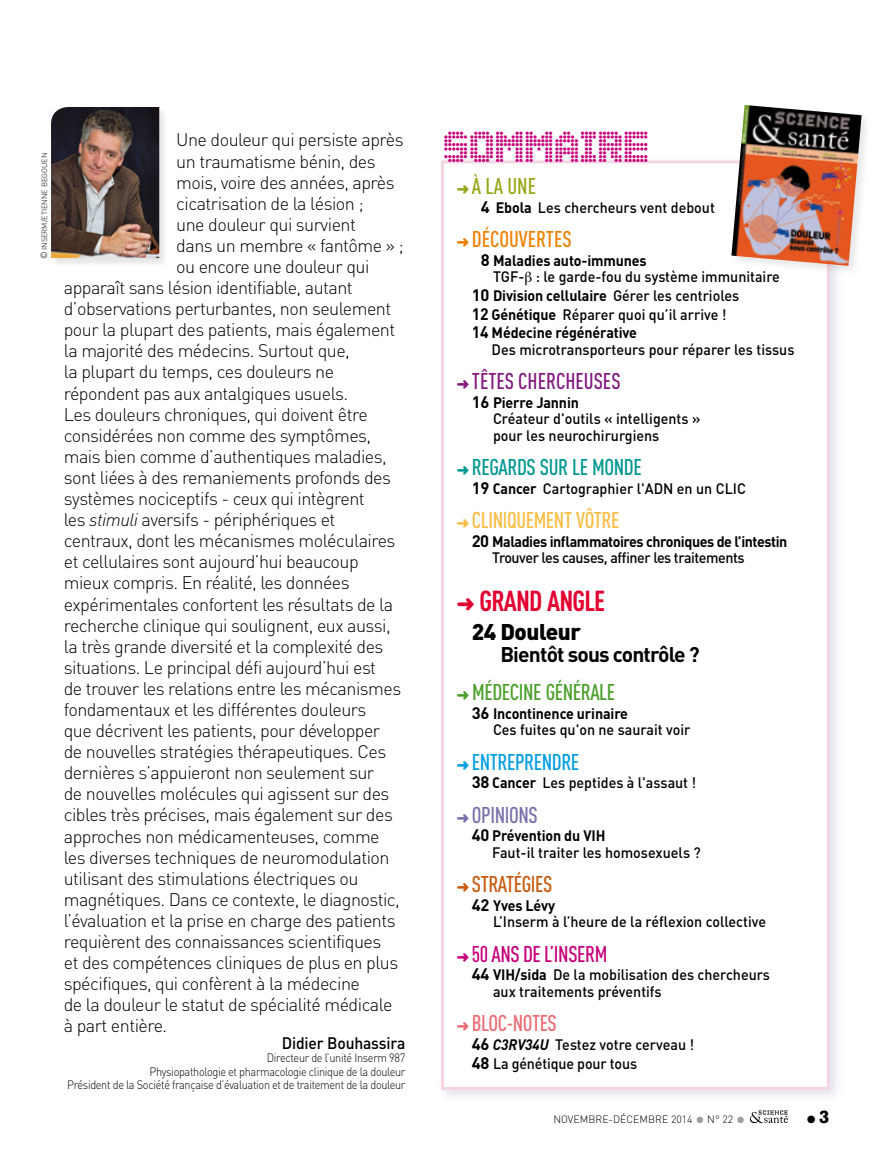
<style>
.page{position:relative;width:893px;height:1149px;background:#fff}
.page>*{position:absolute;margin:0;border:0;box-sizing:border-box;transform-origin:0 0}
.t1{font:40.5px "Dolly Dots";color:#c5007b}
.t2{font:700 28.5px "DIN Cond";letter-spacing:-.03em;color:#e20030}
.t3{font:500 22.5px "DIN Cond";letter-spacing:-.02em;color:#009790}
.t4{font:500 22.5px "DIN Cond";letter-spacing:-.02em;color:#fabd43}
.t5{font:500 22.5px "DIN Cond";color:#81197f}
.t6{font:500 22.5px "DIN Cond";letter-spacing:-.02em;color:#4a9f2a}
.t7{font:500 22.5px "DIN Cond";letter-spacing:-.02em;color:#c5007b}
.t8{font:500 22.5px "DIN Cond";letter-spacing:-.02em;color:#009ee0}
.t9{font:500 22.5px "DIN Cond";color:#ee7f00}
.t10{font:500 22.5px "DIN Cond";letter-spacing:-.02em;color:#c75a0e}
.t11{font:500 22.5px "DIN Cond";letter-spacing:-.02em;color:#eb6d75}
.t12{font:900 22.5px "DIN";color:#000}
.t13{font:500 22.5px "DIN Cond";letter-spacing:-.02em;color:#7a6fac}
.t14{font:500 22.5px "DIN Cond";color:#99a615}
.t15{font:700 21px "DIN";letter-spacing:-.04em;color:#000}
.t16{font:300 18px "DIN";letter-spacing:-.03em;color:#000}
.t17{font:900 18px "Akzidenz Grotesk";color:#000}
.t18{font:500 16.5px "DIN";letter-spacing:-.01em;color:#000;scale:.95 1}
.t19{font:500 15px/16.5px "DIN";color:#000;scale:.95 1}
.t20{font:700 15px/18.6px "DIN";letter-spacing:-.01em;color:#000;scale:.95 1}
.t21{font:700 15px/16.5px "DIN";letter-spacing:-.03em;color:#000;scale:.95 1}
.t22{font:300 12px/13.5px "DIN";letter-spacing:-.03em;color:#000;text-align:right;scale:.91 1}
.t23{font:300 10.5px "DIN";color:#000}
.t24{font:300 7.5px "DIN";color:#000}
.s1{font-size:9px}
.s2{font-style:italic}
.s3{color:#97a719}
.s4{font-weight:700;font-size:16.5px}
.s5{font-weight:700}
.s6{font-size:16.5px}
.s7{font-weight:500}
.s8{font-weight:700;font-style:italic}
.s9{color:#9c9e9f}
</style>
<div class="page">
<svg style="left:750px;top:1110px;width:38px;height:12px"></svg>
<div style="left:51px;top:107px;width:118px;height:160px;background:#000;opacity:.1"></div>
<img style="left:51px;top:107px;width:108px;height:151px">
<div style="left:437px;top:156px;width:407px;height:946px;background:#7a6fac;opacity:.2"></div>
<svg style="left:439px;top:159px;width:392px;height:932px"></svg>
<div style="left:729px;top:103px;width:144px;height:174px;background:#000;opacity:.1"></div>
<img style="left:731px;top:105px;width:131px;height:161px">
<svg style="left:525px;top:272px;width:7px;height:13px"></svg>
<p class="t24" style="left:40px;top:259px;width:108px;rotate:-90deg"><span class="s1">©</span> Inserm/Eti enne Begou en</p>
<p class="t16" style="left:176px;top:129px;width:229px">Une douleur qui persiste après</p>
<p class="t16" style="left:176px;top:150px;width:201px">un traumatisme bénin, des</p>
<p class="t16" style="left:176px;top:171px;width:220px">mois, voire des années, après</p>
<p class="t16" style="left:176px;top:192px;width:189px">cicatrisation de la lésion ;</p>
<p class="t16" style="left:176px;top:213px;width:181px">une douleur qui survient</p>
<p class="t16" style="left:176px;top:234px;width:229px">dans un membre « fantôme » ;</p>
<p class="t16" style="left:176px;top:255px;width:195px">ou encore une douleur qui</p>
<p class="t16" style="left:64px;top:276px;width:290px">apparaît sans lésion identifiable, autant</p>
<p class="t16" style="left:64px;top:297px;width:329px">d’observations perturbantes, non seulement</p>
<p class="t16" style="left:64px;top:318px;width:333px">pour la plupart des patients, mais également</p>
<p class="t16" style="left:64px;top:340px;width:288px">la majorité des médecins. Surtout que,</p>
<p class="t16" style="left:64px;top:361px;width:272px">la plupart du temps, ces douleurs ne</p>
<p class="t16" style="left:64px;top:382px;width:286px">répondent pas aux antalgiques usuels.</p>
<p class="t16" style="left:64px;top:403px;width:306px">Les douleurs chroniques, qui doivent être</p>
<p class="t16" style="left:64px;top:424px;width:309px">considérées non comme des symptômes,</p>
<p class="t16" style="left:64px;top:445px;width:325px">mais bien comme d’authentiques maladies,</p>
<p class="t16" style="left:64px;top:466px;width:329px">sont liées à des remaniements profonds des</p>
<p class="t16" style="left:64px;top:487px;width:302px">systèmes nociceptifs - ceux qui intègrent</p>
<p class="t16" style="left:64px;top:508px;width:273px">les <span class="s2">stimuli</span> aversifs - périphériques et</p>
<p class="t16" style="left:64px;top:529px;width:333px">centraux, dont les mécanismes moléculaires</p>
<p class="t16" style="left:64px;top:550px;width:296px">et cellulaires sont aujourd’hui beaucoup</p>
<p class="t16" style="left:64px;top:571px;width:287px">mieux compris. En réalité, les données</p>
<p class="t16" style="left:64px;top:592px;width:331px">expérimentales confortent les résultats de la</p>
<p class="t16" style="left:64px;top:614px;width:328px">recherche clinique qui soulignent, eux aussi,</p>
<p class="t16" style="left:64px;top:635px;width:321px">la très grande diversité et la complexité des</p>
<p class="t16" style="left:64px;top:656px;width:314px">situations. Le principal défi aujourd’hui est</p>
<p class="t16" style="left:64px;top:677px;width:339px">de trouver les relations entre les mécanismes</p>
<p class="t16" style="left:64px;top:698px;width:304px">fondamentaux et les différentes douleurs</p>
<p class="t16" style="left:64px;top:719px;width:318px">que décrivent les patients, pour développer</p>
<p class="t16" style="left:64px;top:740px;width:324px">de nouvelles stratégies thérapeutiques. Ces</p>
<p class="t16" style="left:64px;top:761px;width:312px">dernières s’appuieront non seulement sur</p>
<p class="t16" style="left:64px;top:782px;width:327px">de nouvelles molécules qui agissent sur des</p>
<p class="t16" style="left:64px;top:803px;width:331px">cibles très précises, mais également sur des</p>
<p class="t16" style="left:64px;top:824px;width:317px">approches non médicamenteuses, comme</p>
<p class="t16" style="left:64px;top:845px;width:327px">les diverses techniques de neuromodulation</p>
<p class="t16" style="left:64px;top:866px;width:296px">utilisant des stimulations électriques ou</p>
<p class="t16" style="left:64px;top:888px;width:338px">magnétiques. Dans ce contexte, le diagnostic,</p>
<p class="t16" style="left:64px;top:909px;width:333px">l’évaluation et la prise en charge des patients</p>
<p class="t16" style="left:64px;top:930px;width:319px">requièrent des connaissances scientifiques</p>
<p class="t16" style="left:64px;top:951px;width:336px">et des compétences cliniques de plus en plus</p>
<p class="t16" style="left:64px;top:972px;width:298px">spécifiques, qui confèrent à la médecine</p>
<p class="t16" style="left:64px;top:993px;width:330px">de la douleur le statut de spécialité médicale</p>
<p class="t16" style="left:64px;top:1014px;width:105px">à part entière.</p>
<p class="t18" style="left:282px;top:1031px;width:132px">Didier Bouhassira</p>
<p class="t22" style="left:67px;top:1050px;width:373px">Directeur de l’unité Inserm 987<br>Physiopathologie et pharmacologie clinique de la douleur<br>Président de la Société française d’évaluation et de traitement de la douleur</p>
<h1 class="t1" style="left:445px;top:132px;width:208px">SOMMAIRE</h1>
<p class="t14" style="left:457px;top:173px;width:81px"><span class="s3">➜</span> À LA UNE</p>
<p class="t19" style="left:481px;top:199px;width:248px"><span class="s4">4</span> <span class="s5">Ebola</span> Les chercheurs vent debout</p>
<p class="t9" style="left:457px;top:226px;width:116px">➜ DÉCOUVERTES</p>
<p class="t19" style="left:493px;top:252px;width:303px;text-indent:-12px"><span class="s4">8</span> <span class="s5">Maladies auto-immunes<br></span>TGF- : le garde-fou du système immunitaire</p>
<p class="t20" style="left:472px;top:285px;width:283px"><span class="s6">10</span> Division cellulaire <span class="s7">Gérer les centrioles<br></span><span class="s6">12</span> Génétique <span class="s7">Réparer quoi qu’il arrive !<br></span><span class="s6">14</span> Médecine régénérative</p>
<p class="t19" style="left:492px;top:340px;width:320px">Des microtransporteurs pour réparer les tissus</p>
<p class="t5" style="left:457px;top:368px;width:165px">➜ TÊTES CHERCHEUSES</p>
<p class="t19" style="left:493px;top:393px;width:220px;text-indent:-21px"><span class="s4">16</span> <span class="s5">Pierre Jannin<br></span>Créateur d'outils « intelligents » pour les neurochirurgiens</p>
<p class="t3" style="left:457px;top:454px;width:184px">➜REGARDSSUR LE MONDE</p>
<p class="t19" style="left:472px;top:479px;width:290px"><span class="s4">19</span> <span class="s5">Cancer</span> Cartographier l'ADN en un CLIC</p>
<p class="t4" style="left:457px;top:507px;width:164px">➜ CLINIQUEMENT VÔTRE</p>
<p class="t21" style="left:492px;top:532px;width:312px;text-indent:-20px"><span class="s6">20</span> Maladies inflammatoires chroniques de l’intestin<br><span class="s7">Trouver les causes, affiner les traitements</span></p>
<h2 class="t2" style="left:457px;top:583px;width:150px">➜ GRAND ANGLE</h2>
<p class="t12" style="left:472px;top:616px;width:111px">24 Douleur</p>
<p class="t15" style="left:500px;top:640px;width:201px">Bientôt sous contrôle ?</p>
<p class="t6" style="left:457px;top:678px;width:160px">➜ MÉDECINE GÉNÉRALE</p>
<p class="t19" style="left:493px;top:704px;width:209px;text-indent:-21px"><span class="s4">36</span> <span class="s5">Incontinence urinaire<br></span>Ces fuites qu'on ne saurait voir</p>
<p class="t8" style="left:457px;top:748px;width:124px">➜ ENTREPRENDRE</p>
<p class="t19" style="left:472px;top:773px;width:238px"><span class="s4">38</span> <span class="s5">Cancer</span> Les peptides à l'assaut !</p>
<p class="t13" style="left:457px;top:801px;width:82px">➜ OPINIONS</p>
<p class="t19" style="left:492px;top:826px;width:221px;text-indent:-20px"><span class="s4">40</span> <span class="s5">Prévention du VIH<br></span>Faut-il traiter les homosexuels ?</p>
<p class="t10" style="left:457px;top:870px;width:97px">➜ STRATÉGIES</p>
<p class="t19" style="left:493px;top:896px;width:289px;text-indent:-21px"><span class="s4">42</span> <span class="s5">Yves Lévy<br></span>L’Inserm à l’heure de la réflexion collective</p>
<p class="t7" style="left:457px;top:940px;width:149px">➜ 50 ANS DE L’INSERM</p>
<p class="t19" style="left:493px;top:965px;width:293px;text-indent:-21px"><span class="s4">44</span> <span class="s5">VIH/sida</span> De la mobilisation des chercheurs aux traitements préventifs</p>
<p class="t11" style="left:457px;top:1009px;width:102px">➜ BLOC-NOTES</p>
<p class="t19" style="left:472px;top:1034px;width:236px;line-height:18.6px"><span class="s4">46</span> <span class="s8">C3RV34U</span> Testez votre cerveau !<br><span class="s4">48</span> La génétique pour tous</p>
<p class="t23" style="left:553px;top:1112px;width:192px">novembre-décembre 2014 <span class="s9">●</span> N° 22 <span class="s9">●</span></p>
<p class="t17" style="left:807px;top:1105px;width:24px">● 3</p>
</div>
